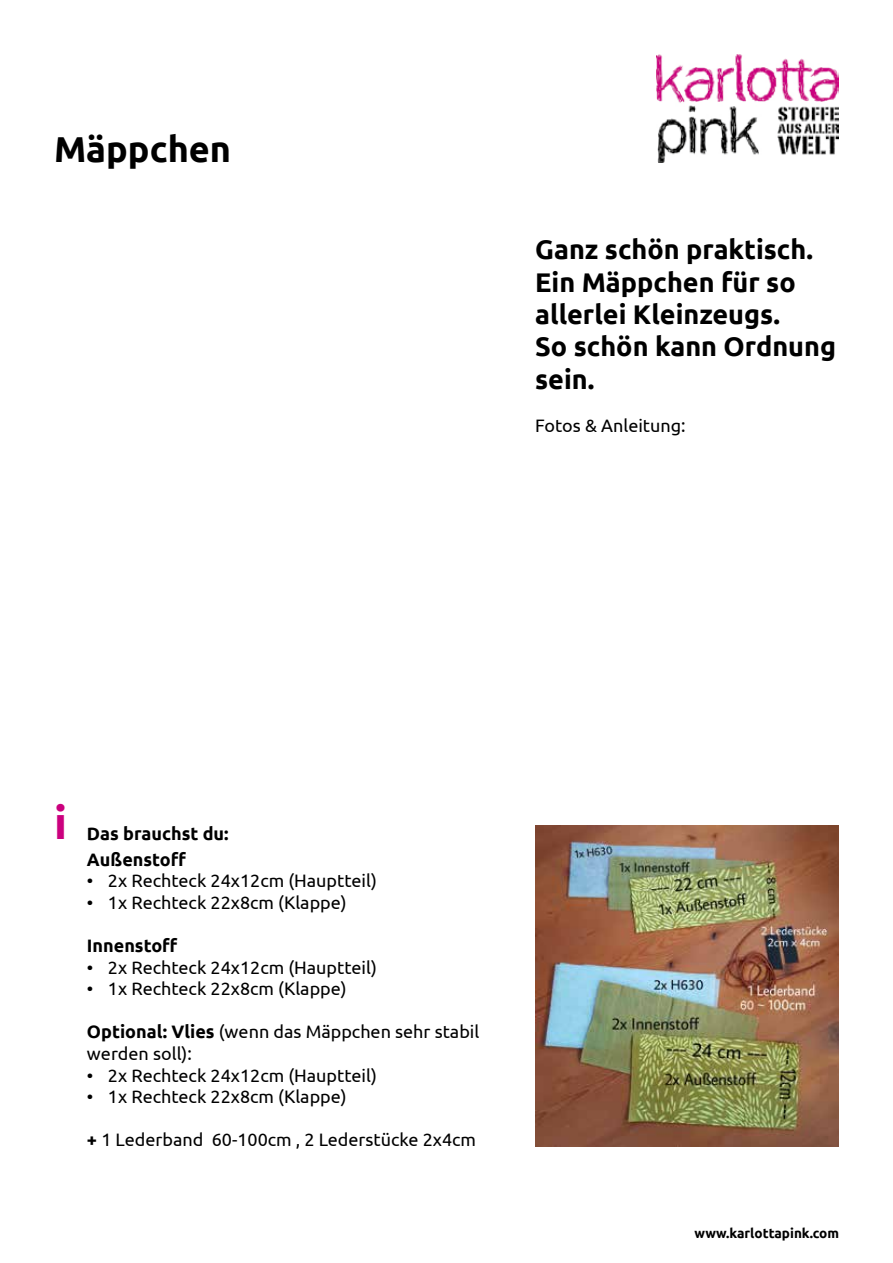
<style>
.page{position:relative;width:893px;height:1263px;background:#fff}
.page>*{position:absolute;margin:0;border:0;box-sizing:border-box;transform-origin:0 0}
.t1{font:700 45px "Ubuntu";color:#cb007e}
.t2{font:700 36px "Ubuntu";color:#000}
.t3{font:700 27px/32.4px "Ubuntu";color:#000}
.t4{font:18px/21.6px "Ubuntu";color:#000}
.t5{font:700 18px/25.8px "Ubuntu";color:#000}
.t6{font:700 13.5px "Ubuntu";color:#000}
.s1{font-weight:700}
</style>
<div class="page">
<img style="left:657px;top:54px;width:182px;height:108px">
<img style="left:535px;top:826px;width:304px;height:320px">
<h2 class="t2" style="left:54px;top:127px;width:179px">Mäppchen</h2>
<h3 class="t3" style="left:535px;top:233px;width:302px">Ganz schön praktisch.<br>Ein Mäppchen für so allerlei Kleinzeugs.<br>So schön kann Ordnung sein.</h3>
<p class="t4" style="left:535px;top:414px;width:152px">Fotos &amp; Anleitung:</p>
<h1 class="t1" style="left:54px;top:795px;width:15px">i</h1>
<p class="t5" style="left:87px;top:820px;width:143px">Das brauchst du:<br>Außenstoff</p>
<p class="t4" style="left:87px;top:869px;width:291px">• 2x Rechteck 24x12cm (Hauptteil)</p>
<p class="t4" style="left:87px;top:891px;width:261px">• 1x Rechteck 22x8cm (Klappe)</p>
<p class="t5" style="left:87px;top:932px;width:92px">Innenstoff</p>
<p class="t4" style="left:87px;top:956px;width:291px">• 2x Rechteck 24x12cm (Hauptteil)</p>
<p class="t4" style="left:87px;top:977px;width:261px">• 1x Rechteck 22x8cm (Klappe)</p>
<p class="t4" style="left:87px;top:1021px;width:394px"><span class="s1">Optional: Vlies</span> (wenn das Mäppchen sehr stabil werden soll):</p>
<p class="t4" style="left:87px;top:1064px;width:291px">• 2x Rechteck 24x12cm (Hauptteil)</p>
<p class="t4" style="left:87px;top:1085px;width:261px">• 1x Rechteck 22x8cm (Klappe)</p>
<p class="t4" style="left:87px;top:1129px;width:391px"><span class="s1">+</span> 1 Lederband 60-100cm , 2 Lederstücke 2x4cm</p>
<p class="t6" style="left:695px;top:1225px;width:146px">www.karlottapink.com</p>
</div>
